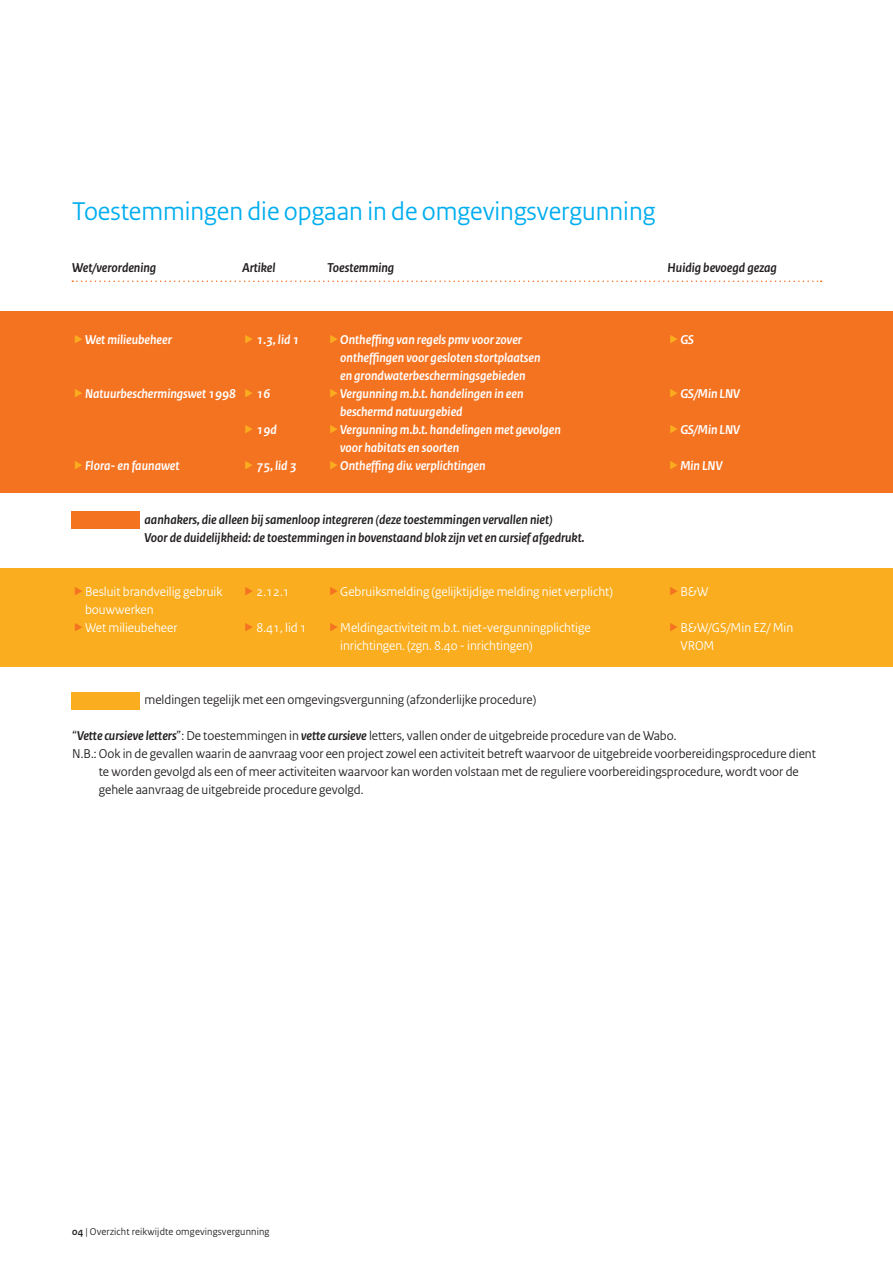
<style>
.page{position:relative;width:893px;height:1263px;background:#fff}
.page>*{position:absolute;margin:0;border:0;box-sizing:border-box;transform-origin:0 0}
.t1{font:27px "Rijksoverheid Sans";color:#00aeef}
.t2{font:13.5px "Rijksoverheid Sans";color:#231f20}
.t3{font:italic 700 13.5px/18px "Rijksoverheid Sans";color:#fff}
.t4{font:13.5px/18px "Rijksoverheid Sans";color:#fff}
.t5{font:italic 700 13.5px/18px "Rijksoverheid Sans";color:#231f20}
.t6{font:10.5px "Rijksoverheid Sans";letter-spacing:.015em;color:#231f20}
.s1{font-weight:700;font-style:italic}
.s2{font-weight:700}
</style>
<div class="page">
<div style="left:0;top:311px;width:893px;height:182px;background:#f47321"></div>
<div style="left:72px;top:511px;width:68px;height:18px;background:#f47321"></div>
<div style="left:72px;top:692px;width:68px;height:17px;background:#faad1e"></div>
<div style="left:0;top:568px;width:893px;height:98px;background:#faad1e"></div>
<svg style="left:72px;top:280px;width:750px;height:2px"></svg>
<h1 class="t1" style="left:72px;top:196px;width:585px">Toestemmingen die opgaan in de omgevingsvergunning</h1>
<p class="t5" style="left:72px;top:259px;width:86px">Wet/verordening</p>
<p class="t5" style="left:242px;top:259px;width:35px">Artikel</p>
<p class="t5" style="left:327px;top:259px;width:68px">Toestemming</p>
<p class="t5" style="left:668px;top:259px;width:111px">Huidig bevoegd gezag</p>
<p class="t3" style="left:85px;top:331px;width:88px">Wet milieubeheer</p>
<p class="t3" style="left:257px;top:331px;width:44px">1.3, lid 1</p>
<p class="t3" style="left:340px;top:331px;width:183px">Ontheffing van regels pmv voor zover</p>
<p class="t3" style="left:680px;top:331px;width:15px">GS</p>
<p class="t3" style="left:340px;top:349px;width:202px">ontheffingen voor gesloten stortplaatsen en grondwaterbeschermingsgebieden</p>
<p class="t3" style="left:85px;top:385px;width:152px">Natuurbeschermingswet 1998</p>
<p class="t3" style="left:257px;top:385px;width:15px">16</p>
<p class="t3" style="left:340px;top:385px;width:185px">Vergunning m.b.t. handelingen in een</p>
<p class="t3" style="left:680px;top:385px;width:61px">GS/Min LNV</p>
<p class="t3" style="left:340px;top:403px;width:124px">beschermd natuurgebied</p>
<p class="t3" style="left:257px;top:421px;width:22px">19d</p>
<p class="t3" style="left:340px;top:421px;width:222px">Vergunning m.b.t. handelingen met gevolgen</p>
<p class="t3" style="left:680px;top:421px;width:61px">GS/Min LNV</p>
<p class="t3" style="left:340px;top:439px;width:121px">voor habitats en soorten</p>
<p class="t3" style="left:85px;top:457px;width:96px">Flora- en faunawet</p>
<p class="t3" style="left:257px;top:457px;width:42px">75, lid 3</p>
<p class="t3" style="left:340px;top:457px;width:147px">Ontheffing div. verplichtingen</p>
<p class="t3" style="left:680px;top:457px;width:44px">Min LNV</p>
<p class="t5" style="left:145px;top:511px;width:441px">aanhakers, die alleen bij samenloop integreren (deze toestemmingen vervallen niet)<br>Voor de duidelijkheid: de toestemmingen in bovenstaand blok zijn vet en cursief afgedrukt.</p>
<p class="t4" style="left:85px;top:583px;width:139px">Besluit brandveilig gebruik</p>
<p class="t4" style="left:257px;top:583px;width:35px">2.12.1</p>
<p class="t4" style="left:340px;top:583px;width:274px">Gebruiksmelding (gelijktijdige melding niet verplicht)</p>
<p class="t4" style="left:680px;top:583px;width:30px">B&amp;W</p>
<p class="t4" style="left:85px;top:601px;width:94px">bouwwerken<br>Wet milieubeheer</p>
<p class="t4" style="left:257px;top:619px;width:52px">8.41, lid 1</p>
<p class="t4" style="left:340px;top:619px;width:252px">Meldingactiviteit m.b.t. niet-vergunningplichtige</p>
<p class="t4" style="left:680px;top:619px;width:114px">B&amp;W/GS/Min EZ/ Min</p>
<p class="t4" style="left:340px;top:637px;width:194px">inrichtingen. (zgn. 8.40 - inrichtingen)</p>
<p class="t4" style="left:680px;top:637px;width:36px">VROM</p>
<p class="t2" style="left:145px;top:692px;width:393px">meldingen tegelijk met een omgevingsvergunning (afzonderlijke procedure)</p>
<p class="t2" style="left:72px;top:728px;width:606px">“<span class="s1">Vette cursieve letters</span>”: De toestemmingen in <span class="s1">vette cursieve</span> letters, vallen onder de uitgebreide procedure van de Wabo.</p>
<p class="t2" style="left:72px;top:746px;width:745px">N.B.: Ook in de gevallen waarin de aanvraag voor een project zowel een activiteit betreft waarvoor de uitgebreide voorbereidingsprocedure dient</p>
<p class="t2" style="left:99px;top:764px;width:701px">te worden gevolgd als een of meer activiteiten waarvoor kan worden volstaan met de reguliere voorbereidingsprocedure, wordt voor de</p>
<p class="t2" style="left:99px;top:782px;width:266px">gehele aanvraag de uitgebreide procedure gevolgd.</p>
<p class="t6" style="left:72px;top:1225px;width:199px"><span class="s2">04</span> | Overzicht reikwijdte omgevingsvergunning</p>
</div>
